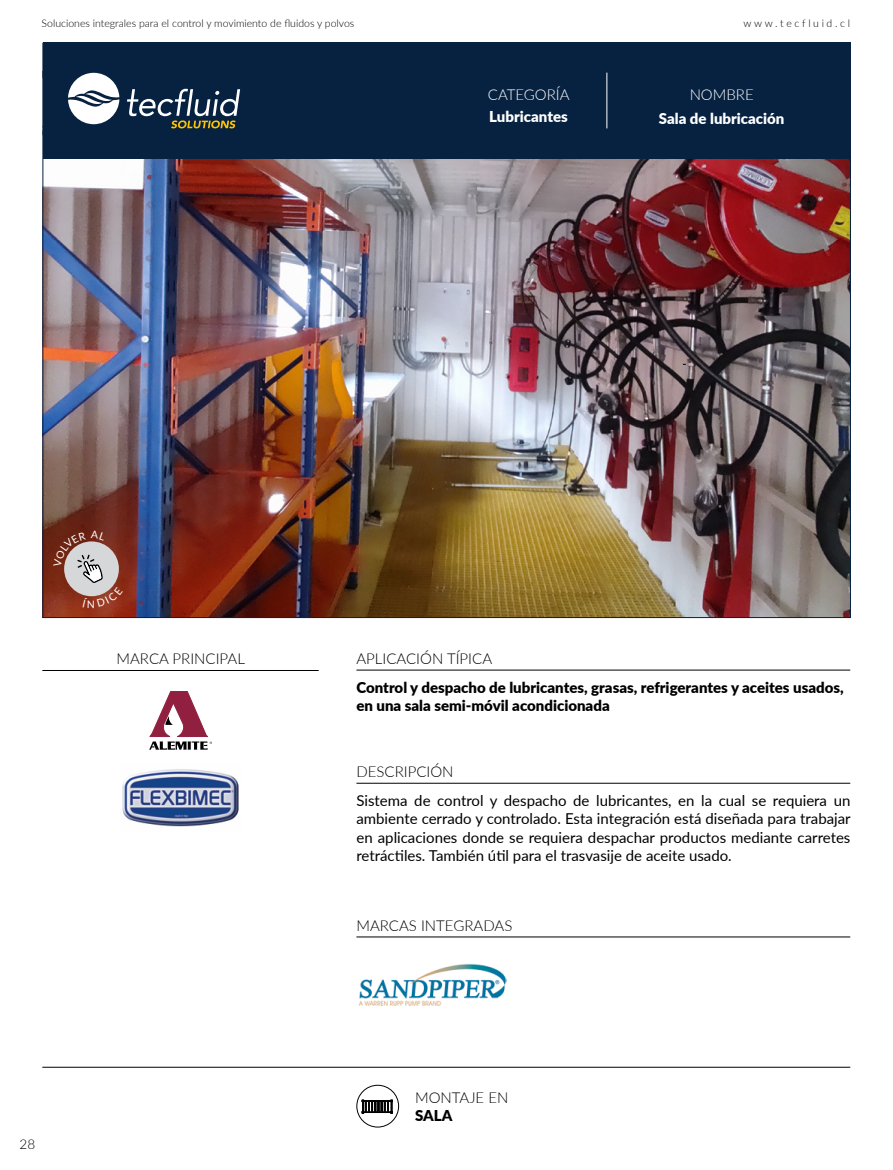
<style>
.page{position:relative;width:893px;height:1170px;background:#fff}
.page>*{position:absolute;margin:0;border:0;box-sizing:border-box;transform-origin:0 0}
.t1{font:15px/18px "Lato";color:#000;text-align:justify}
.t2{font:900 15px/18px "Lato";color:#000}
.t3{font:300 15px "Lato";color:#000}
.t4{font:900 15px "Lato";color:#fff}
.t5{font:300 15px "Lato";color:#fff}
.t6{font:300 13.5px "Lato";color:#000}
.t7{font:300 10.5px "Lato";color:#000}
.t8{font:300 10.5px "Lato";letter-spacing:.25em;color:#000}
</style>
<div class="page">
<img style="left:45px;top:159px;width:804px;height:457px">
<div style="left:43px;top:43px;width:808px;height:116px;background:#072241"></div>
<hr style="left:42px;top:670px;width:277px;height:1px;background:#000">
<hr style="left:356px;top:669px;width:494px;height:1px;background:#000">
<hr style="left:356px;top:783px;width:494px;height:1px;background:#000">
<hr style="left:356px;top:936px;width:494px;height:1px;background:#000">
<hr style="left:42px;top:1066px;width:808px;height:1px;background:#000">
<hr style="left:607px;top:73px;width:1px;height:55px;background:#fff">
<svg style="left:68px;top:73px;width:51px;height:51px"></svg>
<svg style="left:127px;top:89px;width:113px;height:39px"></svg>
<svg style="left:149px;top:691px;width:63px;height:58px"></svg>
<img style="left:122px;top:769px;width:117px;height:58px">
<img style="left:358px;top:964px;width:148px;height:42px">
<div style="left:356px;top:1084px;width:43px;height:43px;border:1px solid #020203;border-radius:50%"></div>
<svg style="left:362px;top:1099px;width:31px;height:14px"></svg>
<svg style="left:54px;top:530px;width:69px;height:78px;background:#a07268"></svg>
<p class="t7" style="left:42px;top:16px;width:314px">Soluciones integrales para el control y movimiento de fluidos y polvos</p>
<p class="t8" style="left:743px;top:16px;width:108px">www.tecfluid.cl</p>
<p class="t5" style="left:488px;top:84px;width:83px">CATEGORÍA</p>
<p class="t4" style="left:489px;top:105px;width:80px">Lubricantes</p>
<p class="t5" style="left:690px;top:84px;width:66px">NOMBRE</p>
<p class="t4" style="left:659px;top:107px;width:127px">Sala de lubricación</p>
<p class="t3" style="left:117px;top:648px;width:130px">MARCA PRINCIPAL</p>
<p class="t6" style="left:20px;top:1134px;width:17px">28</p>
<p class="t3" style="left:356px;top:648px;width:137px">APLICACIÓN TÍPICA</p>
<p class="t2" style="left:356px;top:678px;width:489px">Control y despacho de lubricantes, grasas, refrigerantes y aceites usados, en una sala semi-móvil acondicionada</p>
<p class="t3" style="left:356px;top:761px;width:99px">DESCRIPCIÓN</p>
<p class="t1" style="left:356px;top:791px;width:496px">Sistema de control y despacho de lubricantes, en la cual se requiera un ambiente cerrado y controlado. Esta integración está diseñada para trabajar en aplicaciones donde se requiera despachar productos mediante carretes retráctiles. También útil para el trasvasije de aceite usado.</p>
<p class="t3" style="left:356px;top:914px;width:157px">MARCAS INTEGRADAS</p>
<p class="t3" style="left:415px;top:1087px;width:95px">MONTAJE EN</p>
<p class="t2" style="left:415px;top:1105px;width:39px">SALA</p>
</div>
